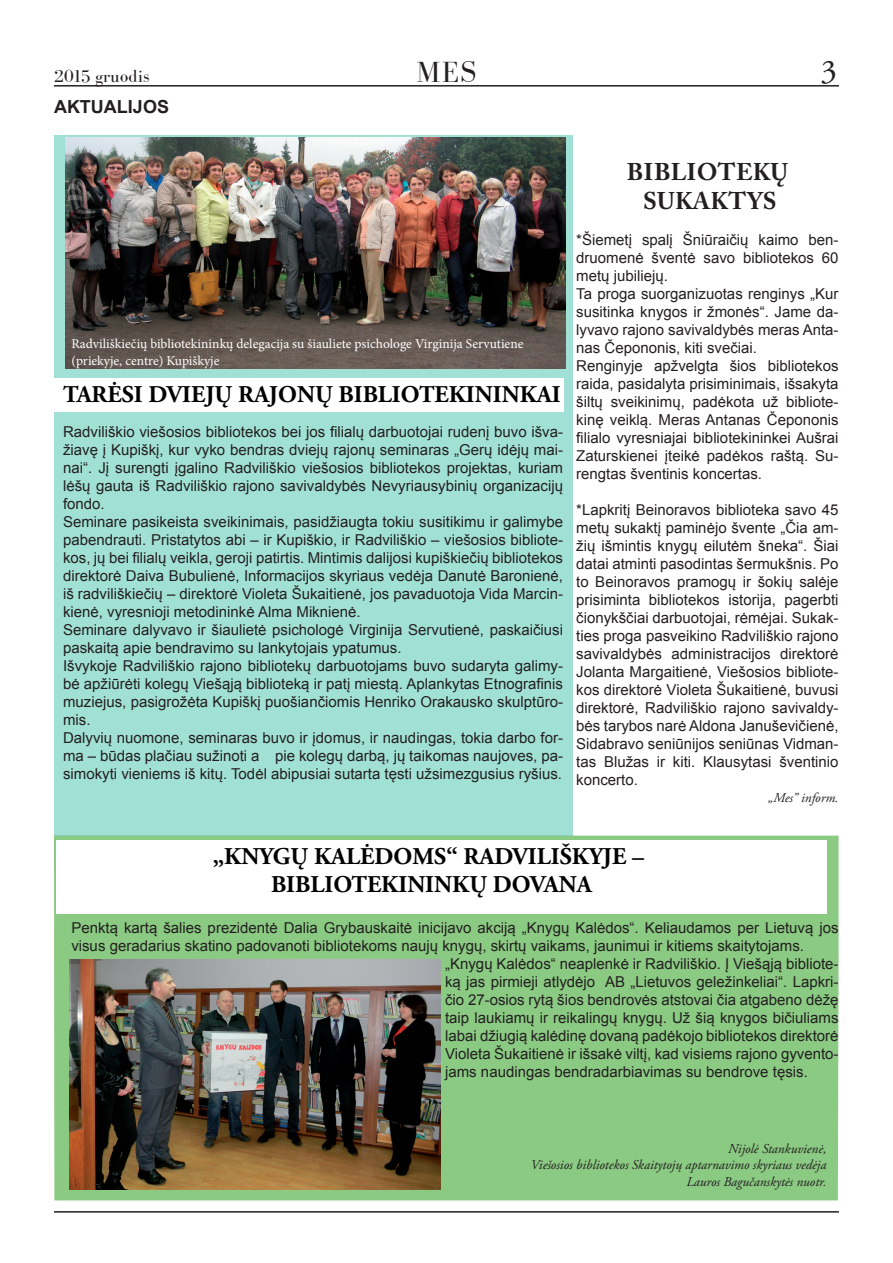
<style>
.page{position:relative;width:893px;height:1263px;background:#fff}
.page>*{position:absolute;margin:0;border:0;box-sizing:border-box;transform-origin:0 0}
.t1{font:33px "Adobe Garamond Pro";color:#231f20}
.t2{font:30px "Bodoni FLF";color:#231f20}
.t3{font:700 24px/28.8px "Adobe Garamond Pro";color:#000;text-align:center}
.t4{font:700 24px/28.8px "Adobe Caslon Pro";letter-spacing:.015em;color:#231f20;text-align:center}
.t5{font:18px "Bodoni FLF";color:#231f20}
.t6{font:700 18px "Arial";color:#231f20}
.t7{font:15px/18px "Arial";color:#231f20}
.t8{font:italic 13.5px/16.2px "Adobe Garamond Pro";color:#231f20;text-align:right}
.t9{font:13.5px/16.2px "Minion Pro";color:#fff}
</style>
<div class="page">
<hr style="left:54px;top:85px;width:785px;height:2px;background:#231f20">
<hr style="left:54px;top:1211px;width:785px;height:1px;background:#231f20">
<div style="left:54px;top:836px;width:785px;height:364px;background:#8aca82"></div>
<div style="left:54px;top:135px;width:518px;height:701px;background:#a1e1d5"></div>
<img style="left:65px;top:138px;width:500px;height:231px">
<img style="left:69px;top:959px;width:372px;height:231px">
<div style="left:54px;top:378px;width:436px;height:33px;background:#fff"></div>
<div style="left:63px;top:378px;width:500px;height:34px;background:#fff"></div>
<div style="left:56px;top:840px;width:770px;height:74px;background:#fff"></div>
<p class="t5" style="left:54px;top:66px;width:97px">2015 gruodis</p>
<h2 class="t2" style="left:417px;top:56px;width:61px">MES</h2>
<h1 class="t1" style="left:820px;top:51px;width:18px">3</h1>
<p class="t6" style="left:54px;top:95px;width:117px">AKTUALIJOS</p>
<p class="t9" style="left:71px;top:336px;width:454px">Radviliškiečių bibliotekininkų delegacija su šiauliete psichologe Virginija Servutiene (priekyje, centre) Kupiškyje</p>
<h3 class="t3" style="left:63px;top:380px;width:499px">TARĖSI DVIEJŲ RAJONŲ BIBLIOTEKININKAI</h3>
<p class="t7" style="left:63px;top:422px;width:502px">Radviliškio viešosios bibliotekos bei jos filialų darbuotojai rudenį buvo išva&shy;žiavę į Kupiškį, kur vyko bendras dviejų rajonų seminaras „Gerų idėjų mai&shy;nai“. Jį surengti įgalino Radviliškio viešosios bibliotekos projektas, kuriam lėšų gauta iš Radviliškio rajono savivaldybės Nevyriausybinių organizacijų fondo.<br>Seminare pasikeista sveikinimais, pasidžiaugta tokiu susitikimu ir galimybe pabendrauti. Pristatytos abi – ir Kupiškio, ir Radviliškio – viešosios bibliote&shy;kos, jų bei filialų veikla, geroji patirtis. Mintimis dalijosi kupiškiečių bibliotekos direktorė Daiva Bubulienė, Informacijos skyriaus vedėja Danutė Baronienė, iš radviliškiečių – direktorė Violeta Šukaitienė, jos pavaduotoja Vida Marcin&shy;kienė, vyresnioji metodininkė Alma Miknienė.<br>Seminare dalyvavo ir šiaulietė psichologė Virginija Servutienė, paskaičiusi paskaitą apie bendravimo su lankytojais ypatumus.<br>Išvykoje Radviliškio rajono bibliotekų darbuotojams buvo sudaryta galimy&shy;bė apžiūrėti kolegų Viešąją biblioteką ir patį miestą. Aplankytas Etnografinis muziejus, pasigrožėta Kupiškį puošiančiomis Henriko Orakausko skulptūro&shy;mis.<br>Dalyvių nuomone, seminaras buvo ir įdomus, ir naudingas, tokia darbo for&shy;ma – būdas plačiau sužinoti a pie kolegų darbą, jų taikomas naujoves, pa&shy;simokyti vieniems iš kitų. Todėl abipusiai sutarta tęsti užsimezgusius ryšius.</p>
<h3 class="t4" style="left:627px;top:158px;width:163px">BIBLIOTEKŲ<br>SUKAKTYS</h3>
<p class="t7" style="left:576px;top:231px;width:264px">*Šiemetį spalį Šniūraičių kaimo ben&shy;druomenė šventė savo bibliotekos 60 metų jubiliejų.<br>Ta proga suorganizuotas renginys „Kur susitinka knygos ir žmonės“. Jame da&shy;lyvavo rajono savivaldybės meras Anta&shy;nas Čepononis, kiti svečiai.<br>Renginyje apžvelgta šios bibliotekos raida, pasidalyta prisiminimais, išsakyta šiltų sveikinimų, padėkota už bibliote&shy;kinę veiklą. Meras Antanas Čepononis filialo vyresniajai bibliotekininkei Aušrai Zaturskienei įteikė padėkos raštą. Su&shy;rengtas šventinis koncertas.</p>
<p class="t7" style="left:576px;top:501px;width:264px;text-align:justify">*Lapkritį Beinoravos biblioteka savo 45 metų sukaktį paminėjo švente „Čia am&shy;žių išmintis knygų eilutėm šneka“. Šiai datai atminti pasodintas šermukšnis. Po to Beinoravos pramogų ir šokių salėje prisiminta bibliotekos istorija, pagerbti čionykščiai darbuotojai, rėmėjai. Sukak&shy;ties proga pasveikino Radviliškio rajono savivaldybės administracijos direktorė Jolanta Margaitienė, Viešosios bibliote&shy;kos direktorė Violeta Šukaitienė, buvusi direktorė, Radviliškio rajono savivaldy&shy;bės tarybos narė Aldona Januševičienė, Sidabravo seniūnijos seniūnas Vidman&shy;tas Blužas ir kiti. Klausytasi šventinio koncerto.</p>
<p class="t8" style="left:768px;top:789px;width:72px">„Mes” inform.</p>
<h3 class="t3" style="left:213px;top:842px;width:433px">„KNYGŲ KALĖDOMS“ RADVILIŠKYJE –<br>BIBLIOTEKININKŲ DOVANA</h3>
<p class="t7" style="left:71px;top:918px;width:769px">Penktą kartą šalies prezidentė Dalia Grybauskaitė inicijavo akciją „Knygų Kalėdos“. Keliaudamos per Lietuvą jos</p>
<p class="t7" style="left:71px;top:936px;width:734px">visus geradarius skatino padovanoti bibliotekoms naujų knygų, skirtų vaikams, jaunimui ir kitiems skaitytojams.</p>
<p class="t7" style="left:445px;top:954px;width:395px">„Knygų Kalėdos“ neaplenkė ir Radviliškio. Į Viešąją bibliote-</p>
<p class="t7" style="left:445px;top:972px;width:395px">ką jas pirmieji atlydėjo AB „Lietuvos geležinkeliai“. Lapkri-</p>
<p class="t7" style="left:445px;top:990px;width:395px">čio 27-osios rytą šios bendrovės atstovai čia atgabeno dėžę</p>
<p class="t7" style="left:445px;top:1008px;width:395px">taip laukiamų ir reikalingų knygų. Už šią knygos bičiuliams</p>
<p class="t7" style="left:445px;top:1026px;width:395px">labai džiugią kalėdinę dovaną padėkojo bibliotekos direktorė</p>
<p class="t7" style="left:445px;top:1044px;width:395px">Violeta Šukaitienė ir išsakė viltį, kad visiems rajono gyvento-</p>
<p class="t7" style="left:445px;top:1062px;width:364px">jams naudingas bendradarbiavimas su bendrove tęsis.</p>
<p class="t8" style="left:531px;top:1141px;width:297px">Nijolė Stankuvienė,<br>Viešosios bibliotekos Skaitytojų aptarnavimo skyriaus vedėja<br>Lauros Bagučanskytės nuotr.</p>
</div>
